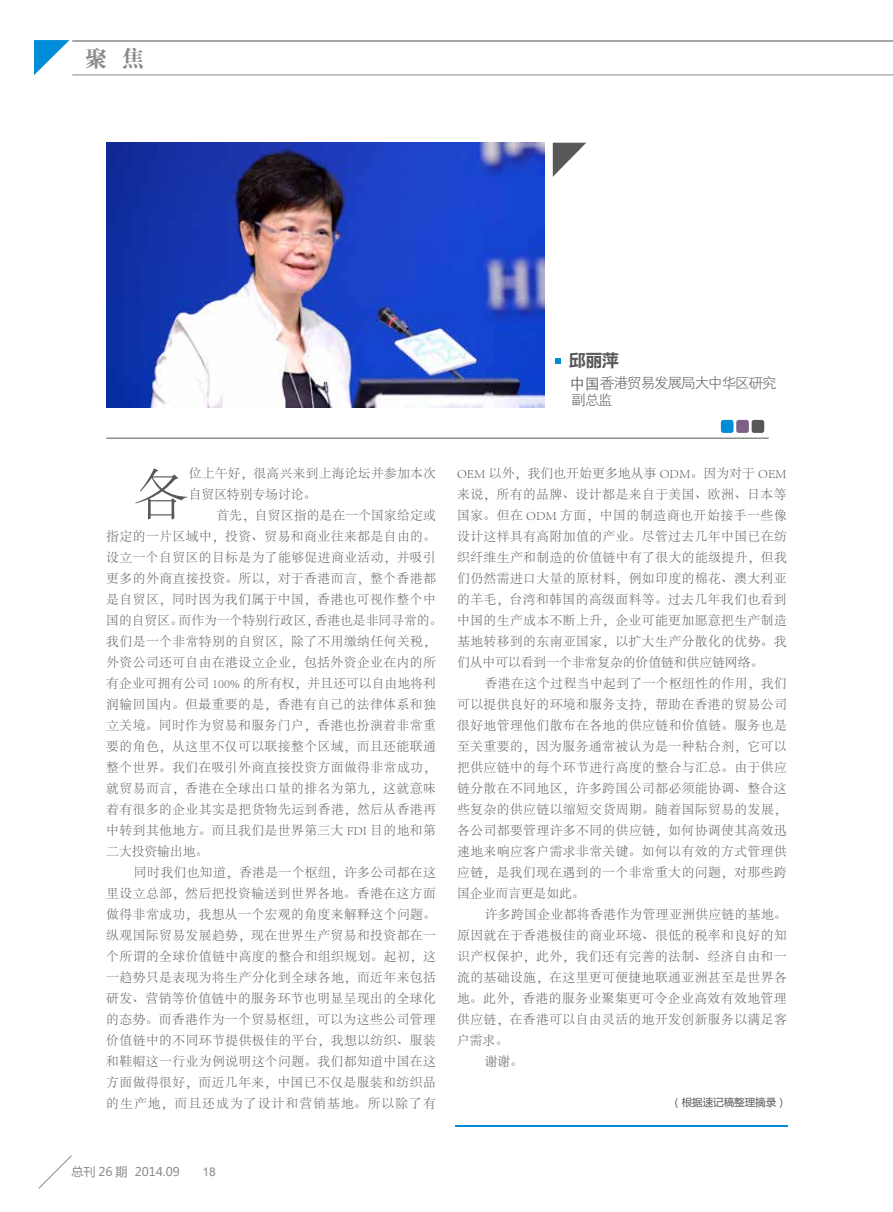
<style>
.page{position:relative;width:893px;height:1212px;background:#fff}
.page>*{position:absolute;margin:0;border:0;box-sizing:border-box;transform-origin:0 0}
.t1{font:300 54.75px "Adobe Song Std";color:#595757}
.t2{font:22.5px "FZDBSJW GB1 0";color:#898989}
.t3{font:700 16.5px "Microsoft Ya Hei";color:#595757}
.t4{font:14.55px/16.2px "FZXH1 JW GB1 0";letter-spacing:-.1em;color:#666464}
.t5{font:300 12.75px/21px "Adobe Song Std";letter-spacing:.04em;color:#595757;text-align:justify}
.t6{font:300 12.75px/21px "Adobe Song Std";letter-spacing:.02em;color:#595757}
.t7{font:12px "Microsoft Ya Hei";color:#898989}
.t8{font:12px "Arial";color:#898989}
.t9{font:10.5px "Microsoft Ya Hei";color:#595757}
.s1{font-family:"ST Heiti SC";font-weight:300;font-size:15px;color:#595757}
</style>
<div class="page">
<hr style="left:72px;top:40px;width:821px;height:2px;background:#898989">
<hr style="left:72px;top:75px;width:821px;height:1px;background:#898989">
<svg style="left:34px;top:40px;width:36px;height:35px"></svg>
<svg style="left:38px;top:1155px;width:34px;height:34px"></svg>
<svg style="left:555px;top:358px;width:6px;height:6px"></svg>
<svg style="left:553px;top:143px;width:33px;height:34px"></svg>
<img style="left:106px;top:142px;width:438px;height:265px">
<hr style="left:106px;top:438px;width:663px;height:1px;background:#595757">
<div style="left:721px;top:420px;width:12px;height:13px;background:#008cd6;border-radius:2px"></div>
<div style="left:736px;top:420px;width:13px;height:13px;background:#7e5f88;border-radius:2px"></div>
<div style="left:752px;top:420px;width:12px;height:13px;background:#595757;border-radius:2px"></div>
<hr style="left:455px;top:1125px;width:333px;height:2px;background:#008cd6">
<h2 class="t2" style="left:85px;top:46px;width:61px">聚 焦</h2>
<p class="t3" style="left:569px;top:348px;width:51px">邱丽萍</p>
<p class="t4" style="left:570px;top:376px;width:209px"><span class="s1">中国</span>香港贸易发展局大中华区研究副总监</p>
<h1 class="t1" style="left:134px;top:465px;width:56px">各</h1>
<p class="t6" style="left:189px;top:463px;width:249px">位上午好，很高兴来到上海论坛并参加本次自贸区特别专场讨论。</p>
<p class="t5" style="left:106px;top:505px;width:337px;text-align:left;text-indent:110px">首先，自贸区指的是在一个国家给定或指定的一片区域中，投资、贸易和商业往来都是自由的。设立一个自贸区的目标是为了能够促进商业活动，并吸引更多的外商直接投资。所以，对于香港而言，整个香港都是自贸区，同时因为我们属于中国，香港也可视作整个中国的自贸区。而作为一个特别行政区，香港也是非同寻常的。我们是一个非常特别的自贸区，除了不用缴纳任何关税，外资公司还可自由在港设立企业，包括外资企业在内的所有企业可拥有公司 100% 的所有权，并且还可以自由地将利润输回国内。但最重要的是，香港有自己的法律体系和独立关境。同时作为贸易和服务门户，香港也扮演着非常重要的角色，从这里不仅可以联接整个区域，而且还能联通整个世界。我们在吸引外商直接投资方面做得非常成功，就贸易而言，香港在全球出口量的排名为第九，这就意味着有很多的企业其实是把货物先运到香港，然后从香港再中转到其他地方。而且我们是世界第三大 FDI 目的地和第二大投资输出地。</p>
<p class="t5" style="left:106px;top:862px;width:331px;text-indent:28px">同时我们也知道，香港是一个枢纽，许多公司都在这里设立总部，然后把投资输送到世界各地。香港在这方面做得非常成功，我想从一个宏观的角度来解释这个问题。纵观国际贸易发展趋势，现在世界生产贸易和投资都在一个所谓的全球价值链中高度的整合和组织规划。起初，这一趋势只是表现为将生产分化到全球各地，而近年来包括研发、营销等价值链中的服务环节也明显呈现出的全球化的态势。而香港作为一个贸易枢纽，可以为这些公司管理价值链中的不同环节提供极佳的平台，我想以纺织、服装和鞋帽这一行业为例说明这个问题。我们都知道中国在这方面做得很好，而近几年来，中国已不仅是服装和纺织品的生产地，而且还成为了设计和营销基地。所以除了有</p>
<p class="t5" style="left:457px;top:463px;width:331px">OEM 以外，我们也开始更多地从事 ODM。因为对于 OEM来说，所有的品牌、设计都是来自于美国、欧洲、日本等国家。但在 ODM 方面，中国的制造商也开始接手一些像设计这样具有高附加值的产业。尽管过去几年中国已在纺织纤维生产和制造的价值链中有了很大的能级提升，但我们仍然需进口大量的原材料，例如印度的棉花、澳大利亚的羊毛，台湾和韩国的高级面料等。过去几年我们也看到中国的生产成本不断上升，企业可能更加愿意把生产制造基地转移到的东南亚国家，以扩大生产分散化的优势。我们从中可以看到一个非常复杂的价值链和供应链网络。</p>
<p class="t5" style="left:457px;top:673px;width:331px;text-indent:28px">香港在这个过程当中起到了一个枢纽性的作用，我们可以提供良好的环境和服务支持，帮助在香港的贸易公司很好地管理他们散布在各地的供应链和价值链。服务也是至关重要的，因为服务通常被认为是一种粘合剂，它可以把供应链中的每个环节进行高度的整合与汇总。由于供应链分散在不同地区，许多跨国公司都必须能协调、整合这些复杂的供应链以缩短交货周期。随着国际贸易的发展，各公司都要管理许多不同的供应链，如何协调使其高效迅速地来响应客户需求非常关键。如何以有效的方式管理供应链，是我们现在遇到的一个非常重大的问题，对那些跨国企业而言更是如此。</p>
<p class="t5" style="left:485px;top:904px;width:303px">许多跨国企业都将香港作为管理亚洲供应链的基地。</p>
<p class="t5" style="left:457px;top:925px;width:331px">原因就在于香港极佳的商业环境、很低的税率和良好的知</p>
<p class="t5" style="left:457px;top:946px;width:331px">识产权保护，此外，我们还有完善的法制、经济自由和一</p>
<p class="t5" style="left:457px;top:967px;width:331px">流的基础设施，在这里更可便捷地联通亚洲甚至是世界各</p>
<p class="t5" style="left:457px;top:988px;width:331px">地。此外，香港的服务业聚集更可令企业高效有效地管理</p>
<p class="t5" style="left:457px;top:1009px;width:331px">供应链，在香港可以自由灵活的地开发创新服务以满足客</p>
<p class="t5" style="left:457px;top:1030px;width:52px">户需求。</p>
<p class="t5" style="left:485px;top:1051px;width:40px">谢谢。</p>
<p class="t9" style="left:671px;top:1095px;width:117px">（根据速记稿整理摘录）</p>
<p class="t7" style="left:72px;top:1163px;width:110px">总刊 26 期 2014.09</p>
<p class="t8" style="left:202px;top:1163px;width:15px">18</p>
</div>
